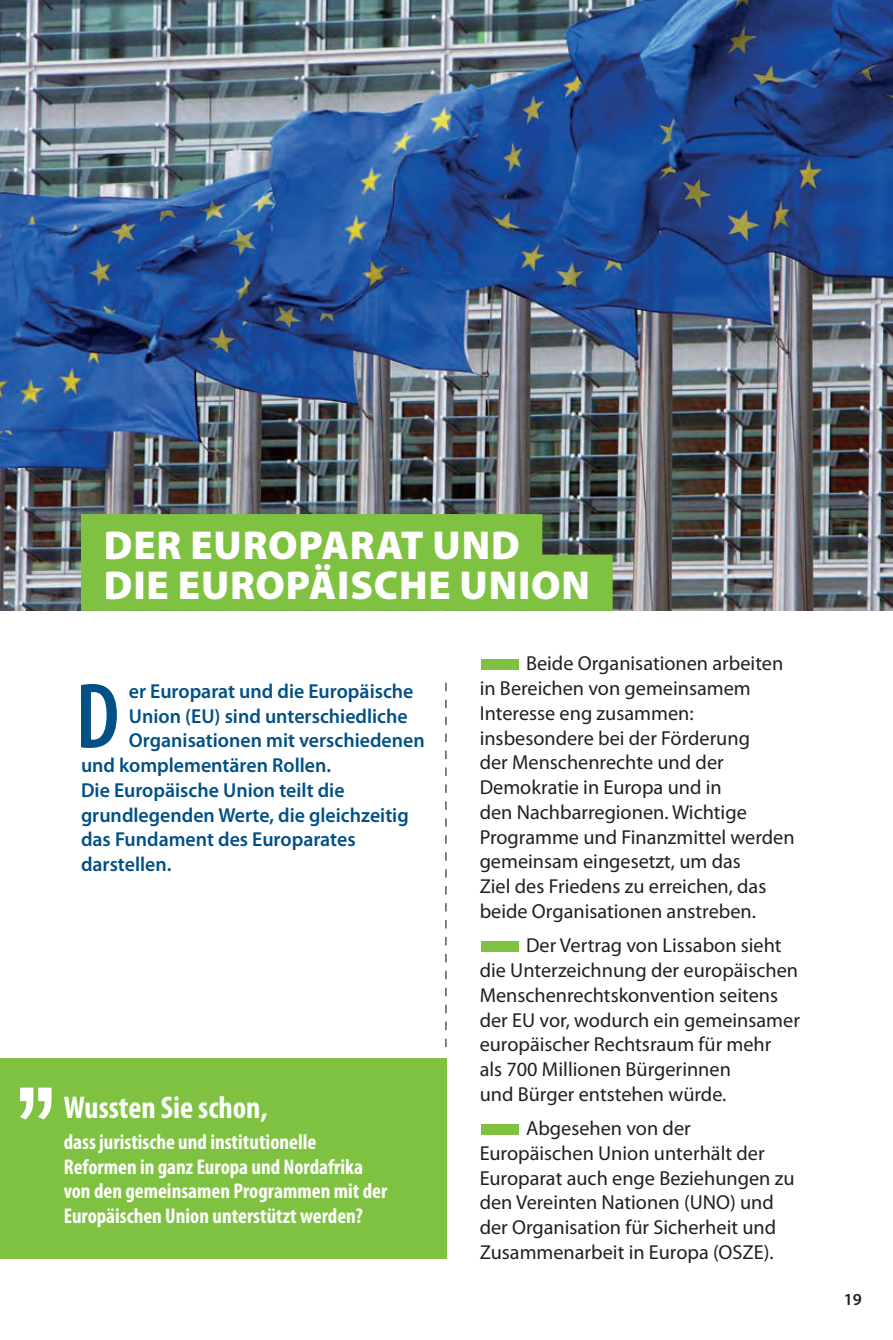
<style>
.page{position:relative;width:893px;height:1340px;background:#fff}
.page>*{position:absolute;margin:0;border:0;box-sizing:border-box;transform-origin:0 0}
.t1{font:600 condensed 93.6px "Myriad Pro";color:#015086}
.t2{font:900 40.5px/40.5px "Myriad Pro";letter-spacing:.02em;color:#fff}
.t3{font:700 condensed 31.5px "Myriad Pro";color:#fff}
.t4{font:700 condensed 21.38px/24.8px "Myriad Pro";color:#fff}
.t5{font:20.25px/24.8px "Myriad Pro";color:#231f20}
.t6{font:600 20.25px "Myriad Pro";color:#015086}
.t7{font:600 16.88px "Myriad Pro";color:#231f20}
.s1{color:#7fc241}
</style>
<div class="page">
<img style="left:0;top:0;width:893px;height:610px">
<svg style="left:445px;top:682px;width:1px;height:365px"></svg>
<div style="left:81px;top:514px;width:461px;height:56px;background:#7fc241"></div>
<div style="left:81px;top:554px;width:532px;height:57px;background:#7fc241"></div>
<div style="left:0;top:1058px;width:446px;height:200px;background:#7fc241"></div>
<svg style="left:20px;top:1087px;width:32px;height:32px"></svg>
<h2 class="t2" style="left:104px;top:523px;width:488px">DER EUROPARAT UND<br>DIE EUROPÄISCHE UNION</h2>
<h1 class="t1" style="left:75px;top:658px;width:46px">D</h1>
<p class="t6" style="left:129px;top:678px;width:286px">er Europarat und die Europäische</p>
<p class="t6" style="left:129px;top:703px;width:280px">Union (EU) sind unterschiedliche</p>
<p class="t6" style="left:129px;top:727px;width:297px">Organisationen mit verschiedenen</p>
<p class="t6" style="left:81px;top:752px;width:252px">und komplementären Rollen.</p>
<p class="t6" style="left:81px;top:777px;width:265px">Die Europäische Union teilt die</p>
<p class="t6" style="left:81px;top:802px;width:329px">grundlegenden Werte, die gleichzeitig</p>
<p class="t6" style="left:81px;top:826px;width:276px">das Fundament des Europarates</p>
<p class="t6" style="left:81px;top:851px;width:92px">darstellen.</p>
<h3 class="t3" style="left:64px;top:1087px;width:205px">Wussten Sie schon,</h3>
<p class="t4" style="left:64px;top:1128px;width:325px">dass juristische und institutionelle Reformen in ganz Europa und Nordafrika von den gemeinsamen Programmen mit der Europäischen Union unterstützt werden?</p>
<p class="t5" style="left:480px;top:651px;width:316px"><span class="s1">■</span>Beide Organisationen arbeiten in Bereichen von gemeinsamem<br>Interesse eng zusammen: insbesondere bei der Förderung<br>der Menschenrechte und der<br>Demokratie in Europa und in<br>den Nachbarregionen. Wichtige<br>Programme und Finanzmittel werden gemeinsam eingesetzt, um das<br>Ziel des Friedens zu erreichen, das beide Organisationen anstreben.</p>
<p class="t5" style="left:480px;top:932px;width:322px"><span class="s1">■</span>Der Vertrag von Lissabon sieht die Unterzeichnung der europäischen Menschenrechtskonvention seitens der EU vor, wodurch ein gemeinsamer europäischer Rechtsraum für mehr<br>als 700 Millionen Bürgerinnen<br>und Bürger entstehen würde.</p>
<p class="t5" style="left:480px;top:1115px;width:316px"><span class="s1">■</span>Abgesehen von der<br>Europäischen Union unterhält der<br>Europarat auch enge Beziehungen zu den Vereinten Nationen (UNO) und der Organisation für Sicherheit und<br>Zusammenarbeit in Europa (OSZE).</p>
<p class="t7" style="left:844px;top:1288px;width:20px">19</p>
</div>
